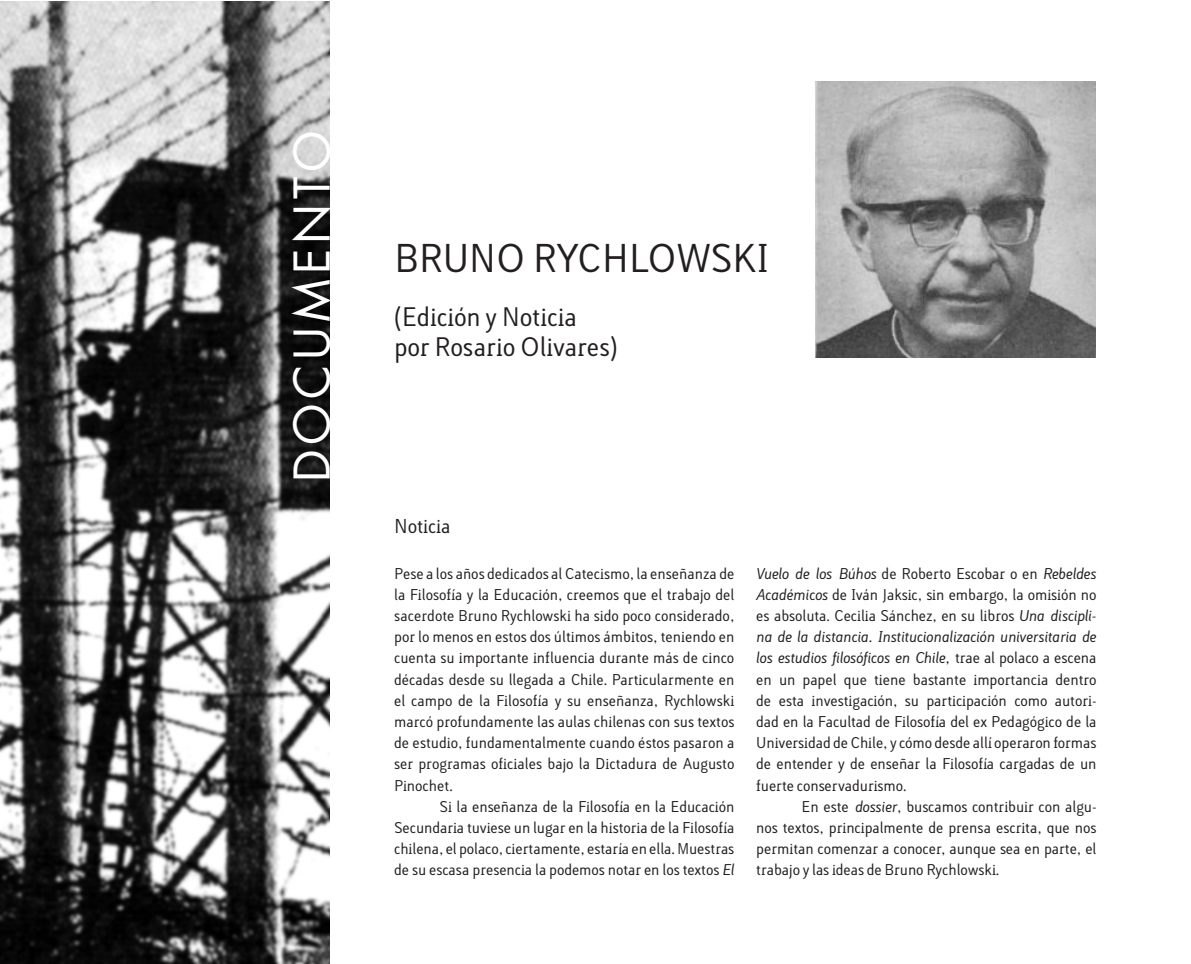
<style>
.page{position:relative;width:1191px;height:964px;background:#fff}
.page>*{position:absolute;margin:0;border:0;box-sizing:border-box;transform-origin:0 0}
.t1{font:48px "Futura";letter-spacing:.1em;color:#fff}
.t2{font:36px "Lacuna";letter-spacing:-.01em;color:#231f20}
.t3{font:24px/30px "Lacuna";letter-spacing:-.01em;color:#231f20}
.t4{font:18px "Lacuna";letter-spacing:-.01em;color:#231f20}
.t5{font:14px/21.2px "Lacuna";letter-spacing:-.01em;color:#231f20;text-align:justify}
.s1{font-style:italic}
</style>
<div class="page">
<img style="left:0;top:2px;width:330px;height:962px">
<img style="left:815px;top:82px;width:280px;height:275px">
<h1 class="t1" style="left:279px;top:482px;width:353px;rotate:-90deg">DOCUMENTO</h1>
<h2 class="t2" style="left:394px;top:236px;width:376px">BRUNO RYCHLOWSKI</h2>
<h3 class="t3" style="left:394px;top:303px;width:225px">(Edición y Noticia por Rosario Olivares)</h3>
<p class="t4" style="left:394px;top:515px;width:58px">Noticia</p>
<p class="t5" style="left:394px;top:563px;width:342px">Pese a los años dedicados al Catecismo, la enseñanza de la Filosofía y la Educación, creemos que el trabajo del sacerdote Bruno Rychlowski ha sido poco considerado, por lo menos en estos dos últimos ámbitos, teniendo en cuenta su importante influencia durante más de cinco décadas desde su llegada a Chile. Particularmente en el campo de la Filosofía y su enseñanza, Rychlowski marcó profundamente las aulas chilenas con sus textos de estudio, fundamentalmente cuando éstos pasaron a ser programas oficiales bajo la Dictadura de Augusto Pinochet.</p>
<p class="t5" style="left:394px;top:796px;width:342px;text-indent:45px">Si la enseñanza de la Filosofía en la Educación Secundaria tuviese un lugar en la historia de la Filosofía chilena, el polaco, ciertamente, estaría en ella. Muestras de su escasa presencia la podemos notar en los textos <span class="s1">El</span></p>
<p class="t5" style="left:756px;top:563px;width:342px"><span class="s1">Vuelo de los Búhos</span> de Roberto Escobar o en <span class="s1">Rebeldes Académicos</span> de Iván Jaksic, sin embargo, la omisión no es absoluta. Cecilia Sánchez, en su libros <span class="s1">Una discipli-‐ na de la distancia. Institucionalización universitaria de los estudios filosóficos en Chile,</span> trae al polaco a escena en un papel que tiene bastante importancia dentro de esta investigación, su participación como autori-‐ dad en la Facultad de Filosofía del ex Pedagógico de la Universidad de Chile, y cómo desde allí operaron formas de entender y de enseñar la Filosofía cargadas de un fuerte conservadurismo.</p>
<p class="t5" style="left:756px;top:796px;width:342px;text-indent:45px">En este <span class="s1">dossier</span>, buscamos contribuir con algu-‐ nos textos, principalmente de prensa escrita, que nos permitan comenzar a conocer, aunque sea en parte, el trabajo y las ideas de Bruno Rychlowski.</p>
</div>
